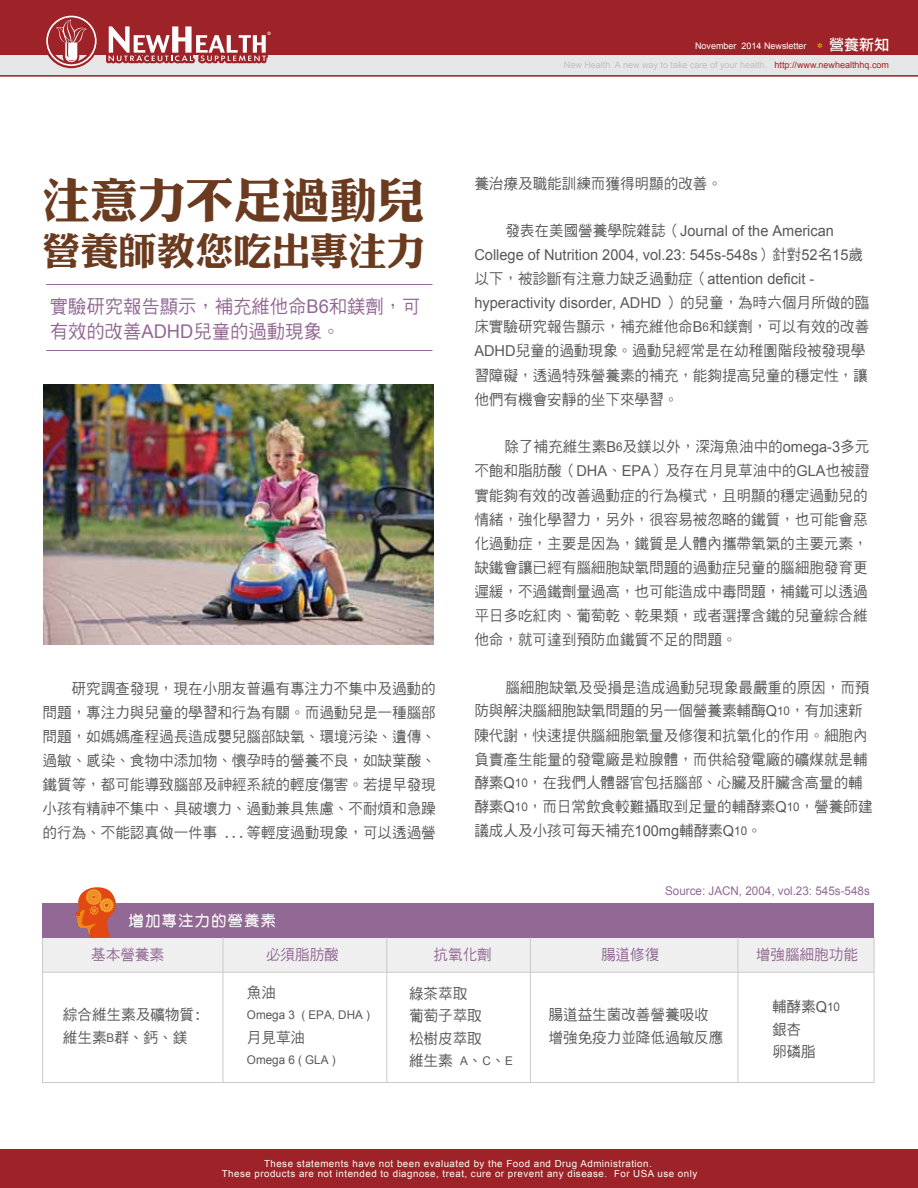
<style>
.page{position:relative;width:918px;height:1188px;background:#fff}
.page>*{position:absolute;margin:0;border:0;box-sizing:border-box;transform-origin:0 0}
.t1{font:900 47.85px "Ht Wang Medium Pseudo";color:#6b3b20}
.t2{font:900 38.25px "Ht Wang Medium Pseudo";color:#6b3b20}
.t3{font:18.9px/25.2px "DF Hei W5 WIN BF";color:#926894}
.t4{font:15px/24px "DF Hei W5 WIN BF";color:#595757}
.t5{font:15px/24px "Arial";color:#595757}
.t6{font:15px "DF Hei W5 WIN BF";color:#926894}
.t7{font:15px "DF Yuan W7 WIN BF";letter-spacing:.1em;color:#fff}
.t8{font:12px "Arial";color:#926894}
.t9{font:12px "Arial";color:#595757}
.t10{font:9.75px/10.5px "Arial";letter-spacing:.05em;color:#fff;text-align:center}
.t11{font:9px "Arial";color:#bfc0c0}
.t12{font:9px "Arial";color:#fff}
.s1{font-family:"Adobe Ming Std";font-weight:300;color:#faee00}
.s2{font-family:"DF Li Hei Md WIN BF";font-size:15px}
.s3{color:#9e2328}
.s4{font-family:"Arial"}
.s5{font-family:"DF Hei W5 WIN BF"}
.s6{font-family:"Arial";font-size:12px}
.s7{font-family:"Adobe Ming Std";font-weight:300}
</style>
<div class="page">
<div style="left:0;top:0;width:918px;height:56px;background:#9e2328"></div>
<div style="left:0;top:56px;width:918px;height:21px;background:#e6e6e6"></div>
<svg style="left:44px;top:15px;width:55px;height:53px"></svg>
<hr style="left:0;top:75px;width:918px;height:2px;background:#9e2328">
<svg style="left:106px;top:26px;width:167px;height:37px"></svg>
<div style="left:0;top:1149px;width:918px;height:39px;background:#9e2328"></div>
<hr style="left:46px;top:284px;width:386px;height:1px;background:#926894">
<hr style="left:46px;top:350px;width:386px;height:1px;background:#926894">
<img style="left:43px;top:384px;width:390px;height:260px">
<div style="left:43px;top:938px;width:831px;height:34px;background:#efefef"></div>
<div style="left:42px;top:937px;width:832px;height:146px;border:1px solid #c9caca"></div>
<div style="left:43px;top:903px;width:831px;height:34px;background:#926894"></div>
<hr style="left:223px;top:937px;width:1px;height:146px;background:#c9caca">
<hr style="left:43px;top:972px;width:831px;height:1px;background:#c9caca">
<hr style="left:386px;top:937px;width:1px;height:146px;background:#c9caca">
<hr style="left:530px;top:937px;width:1px;height:146px;background:#c9caca">
<hr style="left:738px;top:937px;width:1px;height:146px;background:#c9caca">
<svg style="left:75px;top:887px;width:41px;height:50px"></svg>
<p class="t12" style="left:695px;top:40px;width:196px">November 2014 Newsletter <span class="s1">＊</span> <span class="s2">營養新知</span></p>
<p class="t11" style="left:564px;top:59px;width:327px">New Health. A new way to take care of your health. <span class="s3">http://www.newhealthhq.com</span></p>
<h1 class="t1" style="left:42px;top:176px;width:384px">注意力不足過動兒</h1>
<h2 class="t2" style="left:42px;top:232px;width:384px">營養師教您吃出專注力</h2>
<p class="t3" style="left:50px;top:293px;width:372px">實驗研究報告顯示，補充維他命<span class="s4">B6</span>和鎂劑，可有效的改善<span class="s4">ADHD</span>兒童的過動現象。</p>
<p class="t4" style="left:43px;top:676px;width:395px;text-align:justify;text-indent:29px">研究調查發現，現在小朋友普遍有專注力不集中及過動的問題，專注力與兒童的學習和行為有關。而過動兒是一種腦部問題，如媽媽產程過長造成嬰兒腦部缺氧、環境污染、遺傳、過敏、感染、食物中添加物、懷孕時的營養不良，如缺葉酸、鐵質等，都可能導致腦部及神經系統的輕度傷害。若提早發現小孩有精神不集中、具破壞力、過動兼具焦慮、不耐煩和急躁的行為、不能認真做一件事 ...等輕度過動現象，可以透過營</p>
<p class="t7" style="left:129px;top:913px;width:148px">增加專注力的營養素</p>
<p class="t4" style="left:474px;top:171px;width:249px">養治療及職能訓練而獲得明顯的改善。</p>
<p class="t5" style="left:474px;top:219px;width:397px;text-indent:31px"><span class="s5">發表在美國營養學院雜誌（</span>Journal of the American College of Nutrition 2004, vol.23: 545s-548s<span class="s5">）針對</span>52<span class="s5">名</span>15<span class="s5">歲以下，被診斷有注意力缺乏過動症（</span>attention deficit - hyperactivity disorder, ADHD <span class="s5">）的兒童，為時六個月所做的臨</span></p>
<p class="t4" style="left:474px;top:315px;width:396px">床實驗研究報告顯示，補充維他命<span class="s4">B</span><span class="s6">6</span>和鎂劑，可以有效的改善<br><span class="s4">ADHD</span>兒童的過動現象。過動兒經常是在幼稚園階段被發現學習障礙，透過特殊營養素的補充，能夠提高兒童的穩定性，讓他們有機會安靜的坐下來學習。</p>
<p class="t4" style="left:474px;top:435px;width:397px;text-align:justify;text-indent:30px">除了補充維生素<span class="s4">B</span><span class="s6">6</span>及鎂以外，深海魚油中的<span class="s4">omega-3</span>多元不飽和脂肪酸（<span class="s4">DHA</span><span class="s7">、</span><span class="s4">EPA</span>）及存在月見草油中的<span class="s4">GLA</span>也被證實能夠有效的改善過動症的行為模式，且明顯的穩定過動兒的情緒，強化學習力，另外，很容易被忽略的鐵質，也可能會惡化過動症，主要是因為，鐵質是人體內攜帶氧氣的主要元素，缺鐵會讓已經有腦細胞缺氧問題的過動症兒童的腦細胞發育更遲緩，不過鐵劑量過高，也可能造成中毒問題，補鐵可以透過平日多吃紅肉、葡萄乾、乾果類，或者選擇含鐵的兒童綜合維他命，就可達到預防血鐵質不足的問題。</p>
<p class="t4" style="left:474px;top:675px;width:400px;text-indent:31px">腦細胞缺氧及受損是造成過動兒現象最嚴重的原因，而預防與解決腦細胞缺氧問題的另一個營養素輔酶<span class="s4">Q</span><span class="s6">10</span>，有加速新陳代謝，快速提供腦細胞氧量及修復和抗氧化的作用。細胞內負責產生能量的發電廠是粒腺體，而供給發電廠的礦煤就是輔酵素<span class="s4">Q</span><span class="s6">10</span>，在我們人體器官包括腦部、心臟及肝臟含高量的輔酵素<span class="s4">Q</span><span class="s6">10</span>，而日常飲食較難攝取到足量的輔酵素<span class="s4">Q</span><span class="s6">10</span>，營養師建議成人及小孩可每天補充<span class="s4">100mg</span>輔酵素<span class="s4">Q</span><span class="s6">10</span>。</p>
<p class="t8" style="left:665px;top:883px;width:206px">Source: JACN, 2004, vol.23: 545s-548s</p>
<p class="t6" style="left:91px;top:947px;width:74px">基本營養素</p>
<p class="t6" style="left:266px;top:947px;width:74px">必須脂肪酸</p>
<p class="t6" style="left:434px;top:947px;width:60px">抗氧化劑</p>
<p class="t6" style="left:601px;top:947px;width:60px">腸道修復</p>
<p class="t6" style="left:756px;top:947px;width:103px">增強腦細胞功能</p>
<p class="t4" style="left:772px;top:995px;width:69px;line-height:22.6px">輔酵素<span class="s4">Q</span><span class="s6">10</span>銀杏<br>卵磷脂</p>
<p class="t4" style="left:247px;top:980px;width:31px">魚油</p>
<p class="t9" style="left:247px;top:1007px;width:125px">Omega 3 ( EPA, DHA )</p>
<p class="t4" style="left:247px;top:1025px;width:60px">月見草油</p>
<p class="t9" style="left:247px;top:1052px;width:90px">Omega 6 ( GLA )</p>
<p class="t4" style="left:409px;top:982px;width:106px;line-height:22.5px">綠茶萃取<br>葡萄子萃取<br>松樹皮萃取<br>維生素 <span class="s6">A</span>、<span class="s6">C</span>、<span class="s6">E</span></p>
<p class="t4" style="left:63px;top:1004px;width:140px;line-height:22.5px">綜合維生素及礦物質:維生素<span class="s6">B</span>群、鈣、鎂</p>
<p class="t4" style="left:549px;top:1004px;width:176px;line-height:22.5px">腸道益生菌改善營養吸收增強免疫力並降低過敏反應</p>
<p class="t10" style="left:222px;top:1158px;width:477px">These statements have not been evaluated by the Food and Drug Administration.<br>These products are not intended to diagnose, treat, cure or prevent any disease. For USA use only</p>
</div>
